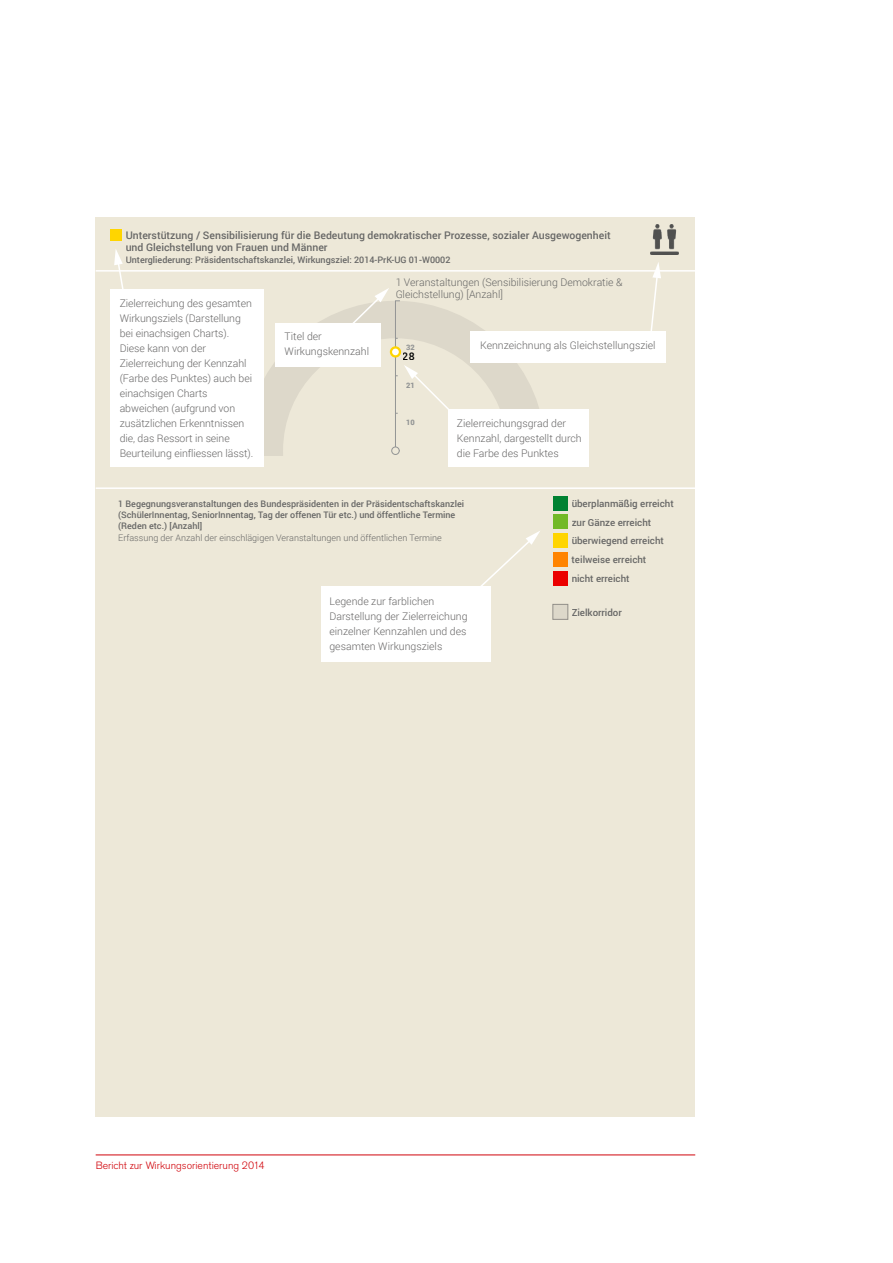
<style>
.page{position:relative;width:893px;height:1263px;background:#fff}
.page>*{position:absolute;margin:0;border:0;box-sizing:border-box;transform-origin:0 0}
.t1{font:300 10.5px/15px "Roboto";letter-spacing:-.005em;color:#686767}
.t2{font:500 10.5px/12px "Roboto";color:#676766}
.t3{font:300 10.5px/12px "Roboto";color:#676766}
.t4{font:300 10.5px "Akzidenz Grotesk Pro";color:#d1050c}
.t5{font:500 10.5px "Roboto";color:#000}
.t6{font:500 9.75px/18.8px "Roboto";color:#676766}
.t7{font:500 9px/11.2px "Roboto";color:#676766}
.t8{font:300 9px "Roboto";color:#676766}
.t9{font:900 7.5px "Roboto";color:#939595}
</style>
<div class="page">
<hr style="left:96px;top:1154px;width:599px;height:1px;background:#d1050c">
<div style="left:96px;top:217px;width:599px;height:375px;background:#ede8d8"></div>
<div style="left:111px;top:230px;width:11px;height:11px;background:#ffd500"></div>
<img style="left:650px;top:224px;width:29px;height:30px">
<hr style="left:96px;top:270px;width:599px;height:2px;background:#fff">
<div style="left:246px;top:301px;width:299px;height:300px;background:#ddd8ca;border-radius:50%"></div>
<div style="left:283px;top:338px;width:225px;height:225px;background:#ede8d8;border-radius:50%"></div>
<div style="left:395px;top:300px;width:5px;height:151px;border:1px solid #939595"></div>
<div style="left:391px;top:347px;width:9px;height:9px;background:#fff;border-radius:50%"></div>
<div style="left:390px;top:346px;width:11px;height:12px;border:2px solid #ffd500;border-radius:50%"></div>
<div style="left:392px;top:447px;width:7px;height:7px;background:#ede8d8;border-radius:50%"></div>
<div style="left:391px;top:447px;width:9px;height:8px;border:1px solid #939595;border-radius:50%"></div>
<div style="left:96px;top:457px;width:599px;height:659px;background:#ede8d8"></div>
<hr style="left:96px;top:487px;width:599px;height:2px;background:#fff">
<div style="left:553px;top:496px;width:15px;height:15px;background:#008232"></div>
<div style="left:553px;top:514px;width:15px;height:15px;background:#72b927"></div>
<div style="left:553px;top:533px;width:15px;height:15px;background:#ffd500"></div>
<div style="left:553px;top:552px;width:15px;height:15px;background:#ff8400"></div>
<div style="left:553px;top:571px;width:15px;height:15px;background:#eb0000"></div>
<div style="left:553px;top:604px;width:15px;height:15px;background:#ddd8ca"></div>
<div style="left:552px;top:604px;width:16px;height:16px;border:1px solid #928f89"></div>
<svg style="left:114px;top:249px;width:12px;height:40px"></svg>
<svg style="left:345px;top:288px;width:44px;height:46px"></svg>
<svg style="left:404px;top:365px;width:45px;height:45px"></svg>
<svg style="left:481px;top:531px;width:59px;height:70px"></svg>
<svg style="left:649px;top:262px;width:12px;height:69px"></svg>
<div style="left:275px;top:323px;width:105px;height:43px;background:#fff"></div>
<div style="left:110px;top:289px;width:154px;height:178px;background:#fff"></div>
<div style="left:448px;top:409px;width:141px;height:58px;background:#fff"></div>
<div style="left:321px;top:586px;width:169px;height:76px;background:#fff"></div>
<div style="left:471px;top:331px;width:195px;height:31px;background:#fff"></div>
<p class="t2" style="left:126px;top:229px;width:487px">Unterstützung / Sensibilisierung für die Bedeutung demokratischer Prozesse, sozialer Ausgewogenheit und Gleichstellung von Frauen und Männer</p>
<p class="t7" style="left:126px;top:254px;width:326px">Untergliederung: Präsidentschaftskanzlei, Wirkungsziel: 2014-PrK-UG 01-W0002</p>
<p class="t1" style="left:120px;top:295px;width:135px">Zielerreichung des gesamten<br>Wirkungsziels (Darstellung bei einachsigen Charts).<br>Diese kann von der<br>Zielerreichung der Kennzahl (Farbe des Punktes) auch bei einachsigen Charts abweichen (aufgrund von zusätzlichen Erkenntnissen die, das Ressort in seine<br>Beurteilung einfliessen lässt).</p>
<p class="t3" style="left:395px;top:276px;width:229px">1 Veranstaltungen (Sensibilisierung Demokratie &amp;<br>Gleichstellung) [Anzahl]</p>
<p class="t1" style="left:285px;top:328px;width:86px">Titel der<br>Wirkungskennzahl</p>
<p class="t1" style="left:480px;top:338px;width:177px">Kennzeichnung als Gleichstellungsziel</p>
<p class="t9" style="left:406px;top:342px;width:10px">32</p>
<p class="t5" style="left:403px;top:349px;width:13px">28</p>
<p class="t9" style="left:406px;top:380px;width:10px">21</p>
<p class="t9" style="left:406px;top:417px;width:10px">10</p>
<p class="t1" style="left:457px;top:415px;width:126px">Zielerreichungsgrad der<br>Kennzahl, dargestellt durch die Farbe des Punktes</p>
<p class="t7" style="left:118px;top:498px;width:347px">1 Begegnungsveranstaltungen des Bundespräsidenten in der Präsidentschaftskanzlei (SchülerInnentag, SeniorInnentag, Tag der offenen Tür etc.) und öffentliche Termine (Reden etc.) [Anzahl]</p>
<p class="t8" style="left:118px;top:531px;width:325px">Erfassung der Anzahl der einschlägigen Veranstaltungen und öffentlichen Termine</p>
<p class="t1" style="left:329px;top:593px;width:140px">Legende zur farblichen<br>Darstellung der Zielerreichung einzelner Kennzahlen und des gesamten Wirkungsziels</p>
<p class="t6" style="left:572px;top:494px;width:104px">überplanmäßig erreicht zur Gänze erreicht überwiegend erreicht teilweise erreicht<br>nicht erreicht</p>
<p class="t6" style="left:572px;top:602px;width:52px">Zielkorridor</p>
<p class="t4" style="left:96px;top:1158px;width:170px">Bericht zur Wirkungsorientierung 2014</p>
</div>
